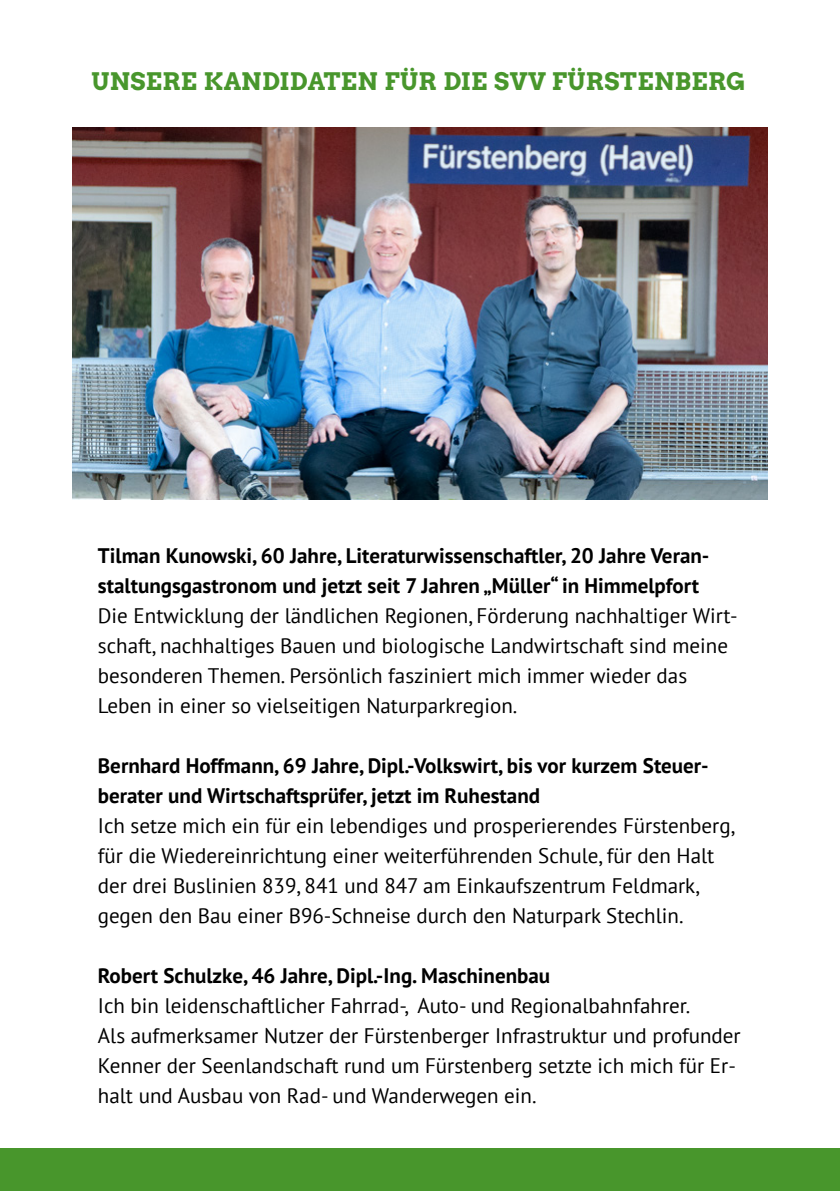
<style>
.page{position:relative;width:840px;height:1191px;background:#fff}
.page>*{position:absolute;margin:0;border:0;box-sizing:border-box;transform-origin:0 0}
.t1{font:24px "Arvo Gruen";letter-spacing:.02em;color:#48962c}
.t2{font:21px/30px "PT Sans";color:#000}
.t3{font:700 21px/30px "PT Sans";color:#000}
</style>
<div class="page">
<div style="left:0;top:1148px;width:839px;height:43px;background:#48962c"></div>
<img style="left:72px;top:128px;width:695px;height:371px">
<p class="t1" style="left:91px;top:65px;width:655px">UNSERE KANDIDATEN FÜR DIE SVV FÜRSTENBERG</p>
<p class="t3" style="left:98px;top:540px;width:612px">Tilman Kunowski, 60 Jahre, Literaturwissenschaftler, 20 Jahre Veran&shy;staltungsgastronom und jetzt seit 7 Jahren „Müller“ in Himmelpfort</p>
<p class="t2" style="left:98px;top:600px;width:641px">Die Entwicklung der ländlichen Regionen, Förderung nachhaltiger Wirt&shy;schaft, nachhaltiges Bauen und biologische Landwirtschaft sind meine besonderen Themen. Persönlich fasziniert mich immer wieder das Leben in einer so vielseitigen Naturparkregion.</p>
<p class="t3" style="left:98px;top:750px;width:612px">Bernhard Hoffmann, 69 Jahre, Dipl.-Volkswirt, bis vor kurzem Steuer-</p>
<p class="t3" style="left:98px;top:780px;width:443px">berater und Wirtschaftsprüfer, jetzt im Ruhestand</p>
<p class="t2" style="left:98px;top:810px;width:638px">Ich setze mich ein für ein lebendiges und prosperierendes Fürstenberg, für die Wiedereinrichtung einer weiterführenden Schule, für den Halt der drei Buslinien 839, 841 und 847 am Einkaufszentrum Feldmark, gegen den Bau einer B96-Schneise durch den Naturpark Stechlin.</p>
<p class="t3" style="left:98px;top:960px;width:453px">Robert Schulzke, 46 Jahre, Dipl.-Ing. Maschinenbau</p>
<p class="t2" style="left:98px;top:990px;width:593px">Ich bin leidenschaftlicher Fahrrad-, Auto- und Regionalbahnfahrer.</p>
<p class="t2" style="left:98px;top:1020px;width:644px">Als aufmerksamer Nutzer der Fürstenberger Infrastruktur und profunder<br>Kenner der Seenlandschaft rund um Fürstenberg setzte ich mich für Er&shy;halt und Ausbau von Rad- und Wanderwegen ein.</p>
</div>
